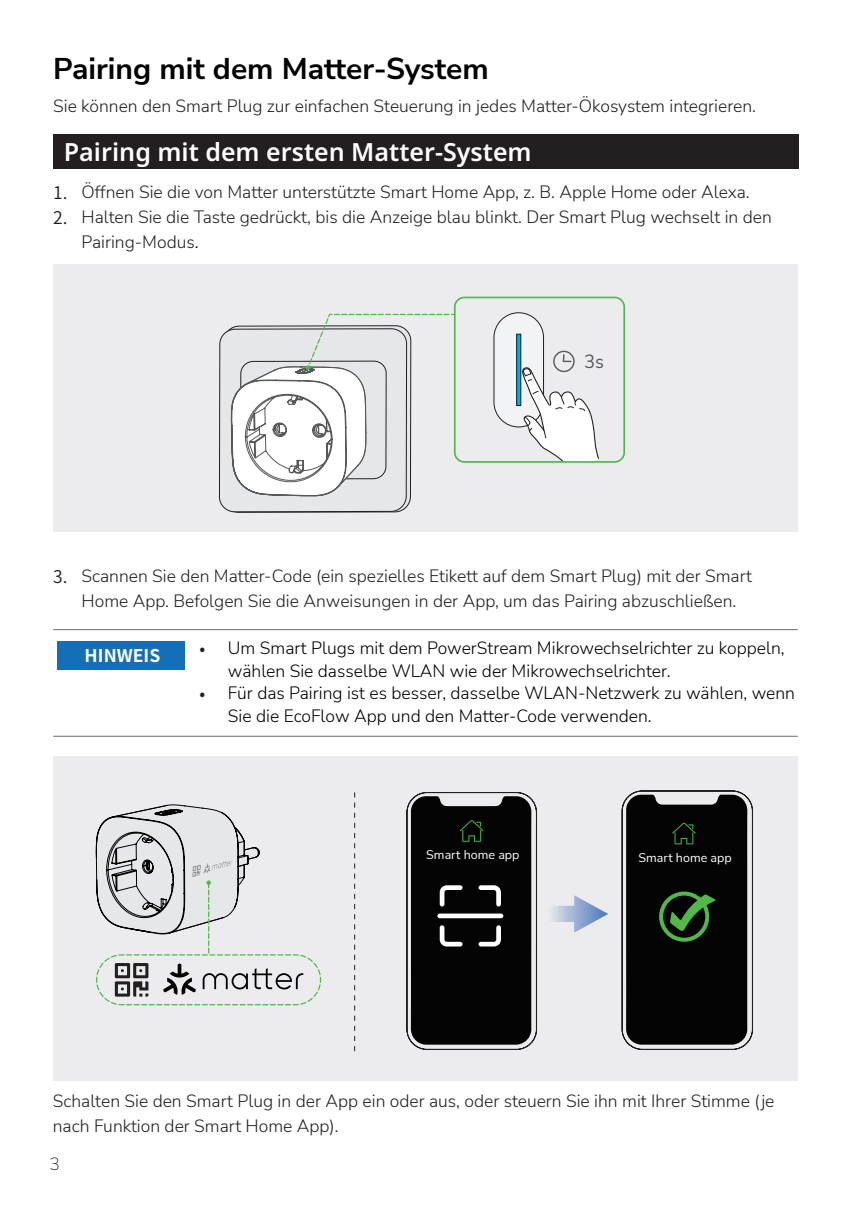
<style>
.page{position:relative;width:851px;height:1205px;background:#fff}
.page>*{position:absolute;margin:0;border:0;box-sizing:border-box;transform-origin:0 0}
.二级标题{font:700 30px "Nunito Sans";color:#000}
.二级标题02{font:600 25px "Noto Sans";color:#fff}
.t1{font:18.75px "Nunito Sans";color:#57585a}
.二级标题-2{font:300 17.5px/25px "Nunito Sans";color:#231f20}
.t2{font:300 17.5px/22.5px "Nunito Sans";color:#000}
.正文{font:700 17.5px "Noto Sans SC";color:#fff}
.t3{font:200 17.5px "Nunito Sans";color:#231f20}
.t4{font:12.5px "Nunito Sans";color:#fff}
.s1{font-family:"Source Han Sans CN";font-weight:400}
.s2{color:#000}
.s3{font-family:"Source Han Sans CN";font-weight:400;color:#231f20}
</style>
<div class="page">
<hr style="left:53px;top:629px;width:744px;height:1px;background:#6c6d70">
<hr style="left:53px;top:736px;width:744px;height:1px;background:#6c6d70">
<div style="left:57px;top:641px;width:128px;height:28px;background:#146fb8"></div>
<div style="left:53px;top:134px;width:745px;height:35px;background:#231f20"></div>
<div style="left:54px;top:264px;width:744px;height:268px;background:#ececee"></div>
<div style="left:219px;top:329px;width:187px;height:183px;background:#e6e7e9;border-radius:15px"></div>
<svg style="left:230px;top:313px;width:224px;height:184px"></svg>
<div style="left:494px;top:313px;width:49px;height:114px;background:#f2f3f4;border-radius:25px"></div>
<div style="left:493px;top:312px;width:51px;height:115px;border:1px solid #231f20;border-radius:25px"></div>
<hr style="left:516px;top:334px;width:4px;height:71px;background:#00aeef">
<div style="left:516px;top:334px;width:5px;height:72px;border:1px solid #231f20"></div>
<div style="left:454px;top:297px;width:171px;height:166px;border:2px solid #51b948;border-radius:10px"></div>
<svg style="left:521px;top:350px;width:82px;height:112px"></svg>
<div style="left:53px;top:756px;width:744px;height:324px;background:#ececee"></div>
<svg style="left:406px;top:792px;width:130px;height:257px;background:#252626"></svg>
<svg style="left:621px;top:791px;width:131px;height:258px;background:#1f211f"></svg>
<div style="left:659px;top:891px;width:50px;height:51px;border:4px solid #51b948;border-radius:50%"></div>
<svg style="left:354px;top:792px;width:1px;height:259px"></svg>
<svg style="left:95px;top:804px;width:227px;height:202px"></svg>
<svg style="left:552px;top:895px;width:56px;height:37px"></svg>
<p class="二级标题" style="left:53px;top:47px;width:437px">Pairing mit dem Matter-System</p>
<p class="二级标题-2" style="left:53px;top:93px;width:704px">Sie können den Smart Plug zur einfachen Steuerung in jedes Matter-Ökosystem integrieren.</p>
<p class="二级标题02" style="left:64px;top:137px;width:469px">Pairing mit dem ersten Matter-System</p>
<p class="二级标题-2" style="left:53px;top:179px;width:698px"><span class="s1">1.</span> Öffnen Sie die von Matter unterstützte Smart Home App, z. B. Apple Home oder Alexa.</p>
<p class="二级标题-2" style="left:82px;top:204px;width:691px;text-indent:-28px"><span class="s1">2.</span> Halten Sie die Taste gedrückt, bis die Anzeige blau blinkt. Der Smart Plug wechselt in den<br>Pairing-Modus<span class="s2">.</span></p>
<p class="t1" style="left:584px;top:348px;width:21px">3s</p>
<p class="二级标题-2" style="left:81px;top:563px;width:671px;text-indent:-28px"><span class="s1">3.</span> Scannen Sie den Matter-Code (ein spezielles Etikett auf dem Smart Plug) mit der Smart<br>Home App. Befolgen Sie die Anweisungen in der App, um das Pairing abzuschließen.</p>
<p class="t2" style="left:228px;top:636px;width:558px;text-indent:-28px"><span class="s3">•</span> Um Smart Plugs mit dem PowerStream Mikrowechselrichter zu koppeln, wählen Sie dasselbe WLAN wie der Mikrowechselrichter.</p>
<p class="t2" style="left:228px;top:681px;width:568px;text-indent:-28px"><span class="s3">•</span> Für das Pairing ist es besser, dasselbe WLAN-Netzwerk zu wählen, wenn<br>Sie die EcoFlow App und den Matter-Code verwenden.</p>
<p class="正文" style="left:85px;top:646px;width:77px">HINWEIS</p>
<p class="t4" style="left:426px;top:846px;width:95px">Smart home app</p>
<p class="t4" style="left:638px;top:849px;width:95px">Smart home app</p>
<p class="二级标题-2" style="left:53px;top:1087px;width:723px">Schalten Sie den Smart Plug in der App ein oder aus, oder steuern Sie ihn mit Ihrer Stimme (je nach Funktion der Smart Home App).</p>
<p class="t3" style="left:50px;top:1152px;width:12px">3</p>
</div>
